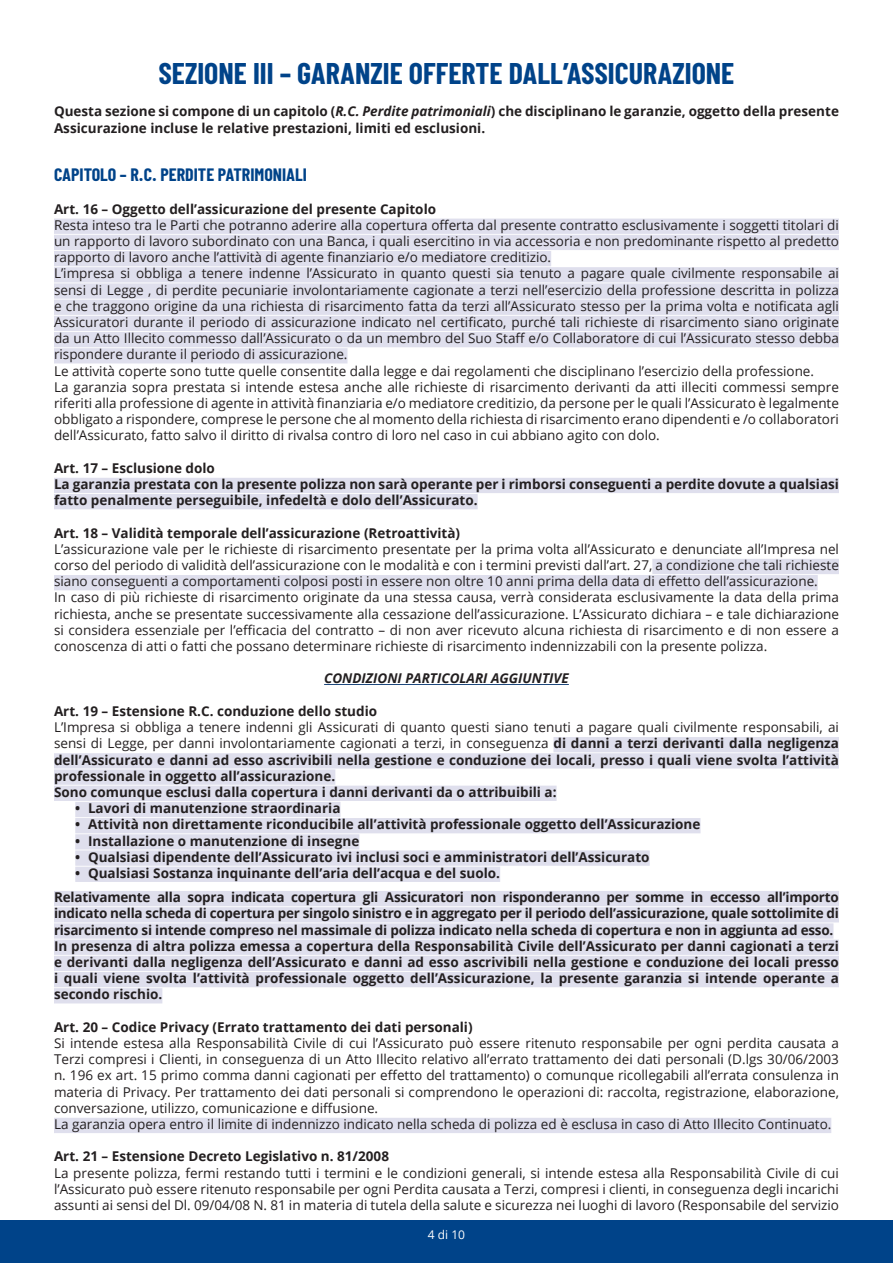
<style>
.page{position:relative;width:893px;height:1263px;background:#fff}
.page>*{position:absolute;margin:0;border:0;box-sizing:border-box;transform-origin:0 0}
.Heading_1{font:700 30px "Barlow Condensed";color:#004389}
.t1{font:700 18px "Barlow Condensed";color:#004389}
.Body_Text{font:13.5px/16.2px "Open Sans";color:#231f20;text-align:justify}
.List_Paragraph{font:700 13.5px/16.2px "Open Sans";color:#231f20;text-align:justify}
.Heading_2{font:700 13.5px "Open Sans";color:#231f20}
.t2{font:italic 700 13.5px "Open Sans";color:#231f20}
.t3{font:12px "Open Sans";color:#fff}
.s1{font-style:italic}
.s2{font-weight:400}
</style>
<div class="page">
<div style="left:0;top:1220px;width:893px;height:43px;background:#004389"></div>
<div style="left:54px;top:219px;width:785px;height:15px;background:#dfdfed"></div>
<div style="left:54px;top:235px;width:785px;height:15px;background:#dfdfed"></div>
<div style="left:54px;top:251px;width:497px;height:15px;background:#dfdfed"></div>
<div style="left:54px;top:267px;width:785px;height:15px;background:#dfdfed"></div>
<div style="left:54px;top:283px;width:785px;height:16px;background:#dfdfed"></div>
<div style="left:54px;top:300px;width:785px;height:15px;background:#dfdfed"></div>
<div style="left:54px;top:316px;width:785px;height:15px;background:#dfdfed"></div>
<div style="left:54px;top:332px;width:785px;height:15px;background:#dfdfed"></div>
<div style="left:54px;top:348px;width:293px;height:15px;background:#dfdfed"></div>
<div style="left:54px;top:478px;width:785px;height:15px;background:#dfdfed"></div>
<div style="left:54px;top:494px;width:424px;height:15px;background:#dfdfed"></div>
<div style="left:652px;top:559px;width:187px;height:15px;background:#dfdfed"></div>
<div style="left:54px;top:575px;width:764px;height:15px;background:#dfdfed"></div>
<hr style="left:324px;top:684px;width:245px;height:1px;background:#1f497d">
<div style="left:553px;top:737px;width:286px;height:15px;background:#dfdfed"></div>
<div style="left:54px;top:753px;width:785px;height:15px;background:#dfdfed"></div>
<div style="left:54px;top:769px;width:281px;height:16px;background:#dfdfed"></div>
<div style="left:54px;top:786px;width:503px;height:15px;background:#dfdfed"></div>
<div style="left:75px;top:802px;width:265px;height:15px;background:#dfdfed"></div>
<div style="left:75px;top:818px;width:625px;height:15px;background:#dfdfed"></div>
<div style="left:75px;top:834px;width:284px;height:15px;background:#dfdfed"></div>
<div style="left:75px;top:850px;width:575px;height:16px;background:#dfdfed"></div>
<div style="left:75px;top:867px;width:425px;height:15px;background:#dfdfed"></div>
<div style="left:54px;top:891px;width:785px;height:15px;background:#dfdfed"></div>
<div style="left:54px;top:907px;width:785px;height:15px;background:#dfdfed"></div>
<div style="left:54px;top:923px;width:779px;height:16px;background:#dfdfed"></div>
<div style="left:54px;top:939px;width:785px;height:16px;background:#dfdfed"></div>
<div style="left:54px;top:956px;width:785px;height:15px;background:#dfdfed"></div>
<div style="left:54px;top:972px;width:785px;height:15px;background:#dfdfed"></div>
<div style="left:54px;top:988px;width:108px;height:15px;background:#dfdfed"></div>
<div style="left:54px;top:1118px;width:777px;height:15px;background:#dfdfed"></div>
<p class="Heading_1" style="left:159px;top:55px;width:577px">SEZIONE III – GARANZIE OFFERTE DALL’ASSICURAZIONE</p>
<p class="List_Paragraph" style="left:54px;top:103px;width:786px">Questa sezione si compone di un capitolo (<span class="s1">R.C. Perdite patrimoniali</span>) che disciplinano le garanzie, oggetto della presente<br>Assicurazione incluse le relative prestazioni, limiti ed esclusioni.</p>
<p class="t1" style="left:54px;top:164px;width:255px">CAPITOLO – R.C. PERDITE PATRIMONIALI</p>
<p class="List_Paragraph" style="left:54px;top:200px;width:384px">Art. 16 – Oggetto dell’assicurazione del presente Capitolo</p>
<p class="Body_Text" style="left:54px;top:216px;width:786px">Resta inteso tra le Parti che potranno aderire alla copertura offerta dal presente contratto esclusivamente i soggetti titolari di un rapporto di lavoro subordinato con una Banca, i quali esercitino in via accessoria e non predominante rispetto al predetto rapporto di lavoro anche l’attività di agente finanziario e/o mediatore creditizio.</p>
<p class="Body_Text" style="left:54px;top:265px;width:786px">L’impresa si obbliga a tenere indenne l’Assicurato in quanto questi sia tenuto a pagare quale civilmente responsabile ai sensi di Legge , di perdite pecuniarie involontariamente cagionate a terzi nell’esercizio della professione descritta in polizza e che traggono origine da una richiesta di risarcimento fatta da terzi all’Assicurato stesso per la prima volta e notificata agli Assicuratori durante il periodo di assicurazione indicato nel certificato, purché tali richieste di risarcimento siano originate da un Atto Illecito commesso dall’Assicurato o da un membro del Suo Staff e/o Collaboratore di cui l’Assicurato stesso debba rispondere durante il periodo di assicurazione.</p>
<p class="Body_Text" style="left:54px;top:362px;width:762px">Le attività coperte sono tutte quelle consentite dalla legge e dai regolamenti che disciplinano l’esercizio della professione.</p>
<p class="Body_Text" style="left:54px;top:378px;width:786px">La garanzia sopra prestata si intende estesa anche alle richieste di risarcimento derivanti da atti illeciti commessi sempre riferiti alla professione di agente in attività finanziaria e/o mediatore creditizio, da persone per le quali l’Assicurato è legalmente obbligato a rispondere, comprese le persone che al momento della richiesta di risarcimento erano dipendenti e /o collaboratori dell’Assicurato, fatto salvo il diritto di rivalsa contro di loro nel caso in cui abbiano agito con dolo.</p>
<p class="List_Paragraph" style="left:54px;top:459px;width:162px">Art. 17 – Esclusione dolo</p>
<p class="List_Paragraph" style="left:54px;top:476px;width:786px">La garanzia prestata con la presente polizza non sarà operante per i rimborsi conseguenti a perdite dovute a qualsiasi fatto penalmente perseguibile, infedeltà e dolo dell’Assicurato.</p>
<p class="Heading_2" style="left:54px;top:523px;width:408px">Art. 18 – Validità temporale dell’assicurazione (Retroattività)</p>
<p class="Body_Text" style="left:54px;top:540px;width:786px">L’assicurazione vale per le richieste di risarcimento presentate per la prima volta all’Assicurato e denunciate all’Impresa nel corso del periodo di validità dell’assicurazione con le modalità e con i termini previsti dall’art. 27, a condizione che tali richieste siano conseguenti a comportamenti colposi posti in essere non oltre 10 anni prima della data di effetto dell’assicurazione.</p>
<p class="Body_Text" style="left:54px;top:589px;width:786px">In caso di più richieste di risarcimento originate da una stessa causa, verrà considerata esclusivamente la data della prima richiesta, anche se presentate successivamente alla cessazione dell’assicurazione. L’Assicurato dichiara – e tale dichiarazione si considera essenziale per l’efficacia del contratto – di non aver ricevuto alcuna richiesta di risarcimento e di non essere a conoscenza di atti o fatti che possano determinare richieste di risarcimento indennizzabili con la presente polizza.</p>
<p class="t2" style="left:324px;top:669px;width:246px">CONDIZIONI PARTICOLARI AGGIUNTIVE</p>
<p class="List_Paragraph" style="left:54px;top:702px;width:325px">Art. 19 – Estensione R.C. conduzione dello studio</p>
<p class="List_Paragraph" style="left:54px;top:719px;width:786px"><span class="s2">L’Impresa si obbliga a tenere indenni gli Assicurati di quanto questi siano tenuti a pagare quali civilmente responsabili, ai sensi di Legge, per danni involontariamente cagionati a terzi, in conseguenza</span> di danni a terzi derivanti dalla negligenza dell’Assicurato e danni ad esso ascrivibili nella gestione e conduzione dei locali, presso i quali viene svolta l’attività professionale in oggetto all’assicurazione.</p>
<p class="List_Paragraph" style="left:54px;top:783px;width:504px">Sono comunque esclusi dalla copertura i danni derivanti da o attribuibili a:</p>
<p class="List_Paragraph" style="left:75px;top:800px;width:267px">• Lavori di manutenzione straordinaria</p>
<p class="List_Paragraph" style="left:75px;top:816px;width:627px">• Attività non direttamente riconducibile all’attività professionale oggetto dell’Assicurazione</p>
<p class="List_Paragraph" style="left:75px;top:832px;width:286px">• Installazione o manutenzione di insegne</p>
<p class="List_Paragraph" style="left:75px;top:848px;width:576px">• Qualsiasi dipendente dell’Assicurato ivi inclusi soci e amministratori dell’Assicurato</p>
<p class="List_Paragraph" style="left:75px;top:864px;width:426px">• Qualsiasi Sostanza inquinante dell’aria dell’acqua e del suolo.</p>
<p class="List_Paragraph" style="left:54px;top:889px;width:786px">Relativamente alla sopra indicata copertura gli Assicuratori non risponderanno per somme in eccesso all’importo indicato nella scheda di copertura per singolo sinistro e in aggregato per il periodo dell’assicurazione, quale sottolimite di risarcimento si intende compreso nel massimale di polizza indicato nella scheda di copertura e non in aggiunta ad esso.</p>
<p class="List_Paragraph" style="left:54px;top:937px;width:786px">In presenza di altra polizza emessa a copertura della Responsabilità Civile dell’Assicurato per danni cagionati a terzi e derivanti dalla negligenza dell’Assicurato e danni ad esso ascrivibili nella gestione e conduzione dei locali presso i quali viene svolta l’attività professionale oggetto dell’Assicurazione, la presente garanzia si intende operante a secondo rischio.</p>
<p class="List_Paragraph" style="left:54px;top:1018px;width:420px">Art. 20 – Codice Privacy (Errato trattamento dei dati personali)</p>
<p class="Body_Text" style="left:54px;top:1035px;width:786px">Si intende estesa alla Responsabilità Civile di cui l’Assicurato può essere ritenuto responsabile per ogni perdita causata a Terzi compresi i Clienti, in conseguenza di un Atto Illecito relativo all’errato trattamento dei dati personali (D.lgs 30/06/2003 n. 196 ex art. 15 primo comma danni cagionati per effetto del trattamento) o comunque ricollegabili all’errata consulenza in materia di Privacy. Per trattamento dei dati personali si comprendono le operazioni di: raccolta, registrazione, elaborazione, conversazione, utilizzo, comunicazione e diffusione.</p>
<p class="Body_Text" style="left:54px;top:1116px;width:779px">La garanzia opera entro il limite di indennizzo indicato nella scheda di polizza ed è esclusa in caso di Atto Illecito Continuato.</p>
<p class="List_Paragraph" style="left:54px;top:1148px;width:337px">Art. 21 – Estensione Decreto Legislativo n. 81/2008</p>
<p class="Body_Text" style="left:54px;top:1164px;width:786px">La presente polizza, fermi restando tutti i termini e le condizioni generali, si intende estesa alla Responsabilità Civile di cui l’Assicurato può essere ritenuto responsabile per ogni Perdita causata a Terzi, compresi i clienti, in conseguenza degli incarichi assunti ai sensi del Dl. 09/04/08 N. 81 in materia di tutela della salute e sicurezza nei luoghi di lavoro (Responsabile del servizio</p>
<p class="t3" style="left:428px;top:1227px;width:39px">4 di 10</p>
</div>
